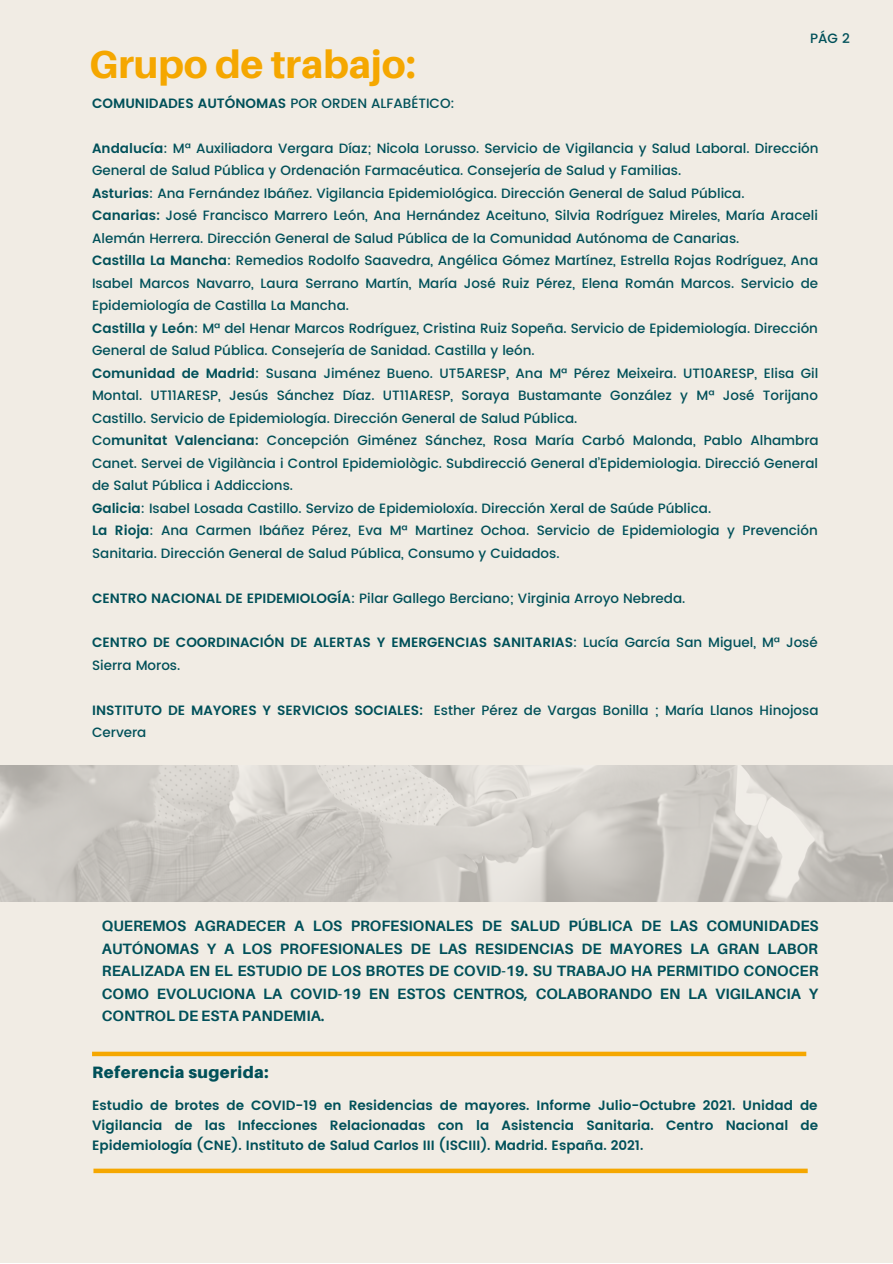
<style>
.page{position:relative;width:893px;height:1264px;background:#fff}
.page>*{position:absolute;margin:0;border:0;box-sizing:border-box;transform-origin:0 0}
.t1{font:800 39px "Aileron";color:#f5a700}
.t2{font:900 16.5px "Aileron";letter-spacing:.025em;color:#005059}
.t3{font:700 15px/22.5px "Aileron";color:#005059;text-align:justify}
.t4{font:500 13.5px/22.5px "Poppins";color:#005059}
.t5{font:600 13.5px/20.2px "Poppins";color:#005059}
.s1{font-weight:500}
.s2{font-weight:600}
</style>
<div class="page">
<div style="left:0;top:0;width:892px;height:1262px;background:#f1ece4"></div>
<div style="left:93px;top:1168px;width:714px;height:5px;background:#f5a700"></div>
<div style="left:92px;top:1051px;width:714px;height:5px;background:#f5a700"></div>
<img style="left:0;top:765px;width:892px;height:136px">
<h1 class="t1" style="left:89px;top:40px;width:328px">Grupo de trabajo:</h1>
<p class="t4" style="left:810px;top:27px;width:41px">PÁG 2</p>
<p class="t5" style="left:92px;top:93px;width:364px">COMUNIDADES AUTÓNOMAS <span class="s1">POR ORDEN ALFABÉTICO:</span></p>
<p class="t4" style="left:92px;top:137px;width:728px"><span class="s2">Andalucía</span>: Mª Auxiliadora Vergara Díaz; Nicola Lorusso. Servicio de Vigilancia y Salud Laboral. Dirección General de Salud Pública y Ordenación Farmacéutica. Consejería de Salud y Familias.<br><span class="s2">Asturias</span>: Ana Fernández Ibáñez. Vigilancia Epidemiológica. Dirección General de Salud Pública.<br><span class="s2">Canarias:</span> José Francisco Marrero León, Ana Hernández Aceituno, Silvia Rodríguez Mireles, María Araceli Alemán Herrera. Dirección General de Salud Pública de la Comunidad Autónoma de Canarias.<br><span class="s2">Castilla La Mancha</span>: Remedios Rodolfo Saavedra, Angélica Gómez Martínez, Estrella Rojas Rodríguez, Ana Isabel Marcos Navarro, Laura Serrano Martín, María José Ruiz Pérez, Elena Román Marcos. Servicio de Epidemiología de Castilla La Mancha.<br><span class="s2">Castilla y León</span>: Mª del Henar Marcos Rodríguez, Cristina Ruiz Sopeña. Servicio de Epidemiología. Dirección General de Salud Pública. Consejería de Sanidad. Castilla y león.<br><span class="s2">Comunidad de Madrid</span>: Susana Jiménez Bueno. UT5ARESP, Ana Mª Pérez Meixeira. UT10ARESP, Elisa Gil Montal. UT11ARESP, Jesús Sánchez Díaz. UT11ARESP, Soraya Bustamante González y Mª José Torijano Castillo. Servicio de Epidemiología. Dirección General de Salud Pública.<br>Co<span class="s2">munitat Valenciana:</span> Concepción Giménez Sánchez, Rosa María Carbó Malonda, Pablo Alhambra Canet. Servei de Vigilància i Control Epidemiològic. Subdirecció General d’Epidemiologia. Direcció General de Salut Pública i Addiccions.<br><span class="s2">Galicia</span>: Isabel Losada Castillo. Servizo de Epidemioloxía. Dirección Xeral de Saúde Pública.<br><span class="s2">La Rioja</span>: Ana Carmen Ibáñez Pérez, Eva Mª Martinez Ochoa. Servicio de Epidemiologia y Prevención Sanitaria. Dirección General de Salud Pública, Consumo y Cuidados.</p>
<p class="t4" style="left:92px;top:586px;width:594px"><span class="s2">CENTRO NACIONAL DE EPIDEMIOLOGÍA</span>: Pilar Gallego Berciano; Virginia Arroyo Nebreda.</p>
<p class="t5" style="left:92px;top:631px;width:727px;line-height:22.5px">CENTRO DE COORDINACIÓN DE ALERTAS Y EMERGENCIAS SANITARIAS<span class="s1">: Lucía García San Miguel, Mª José<br>Sierra Moros.</span></p>
<p class="t4" style="left:92px;top:699px;width:728px"><span class="s2">INSTITUTO DE MAYORES Y SERVICIOS SOCIALES:</span> Esther Pérez de Vargas Bonilla ; María Llanos Hinojosa<br>Cervera</p>
<p class="t3" style="left:102px;top:914px;width:718px">QUEREMOS AGRADECER A LOS PROFESIONALES DE SALUD PÚBLICA DE LAS COMUNIDADES AUTÓNOMAS Y A LOS PROFESIONALES DE LAS RESIDENCIAS DE MAYORES LA GRAN LABOR REALIZADA EN EL ESTUDIO DE LOS BROTES DE COVID-19. SU TRABAJO HA PERMITIDO CONOCER COMO EVOLUCIONA LA COVID-19 EN ESTOS CENTROS, COLABORANDO EN LA VIGILANCIA Y CONTROL DE ESTA PANDEMIA.</p>
<p class="t2" style="left:92px;top:1062px;width:178px">Referencia sugerida:</p>
<p class="t5" style="left:92px;top:1095px;width:727px;text-align:justify">Estudio de brotes de COVID-19 en Residencias de mayores. Informe Julio-Octubre 2021. Unidad de Vigilancia de las Infecciones Relacionadas con la Asistencia Sanitaria. Centro Nacional de Epidemiología (CNE). Instituto de Salud Carlos III (ISCIII). Madrid. España. 2021.</p>
</div>
